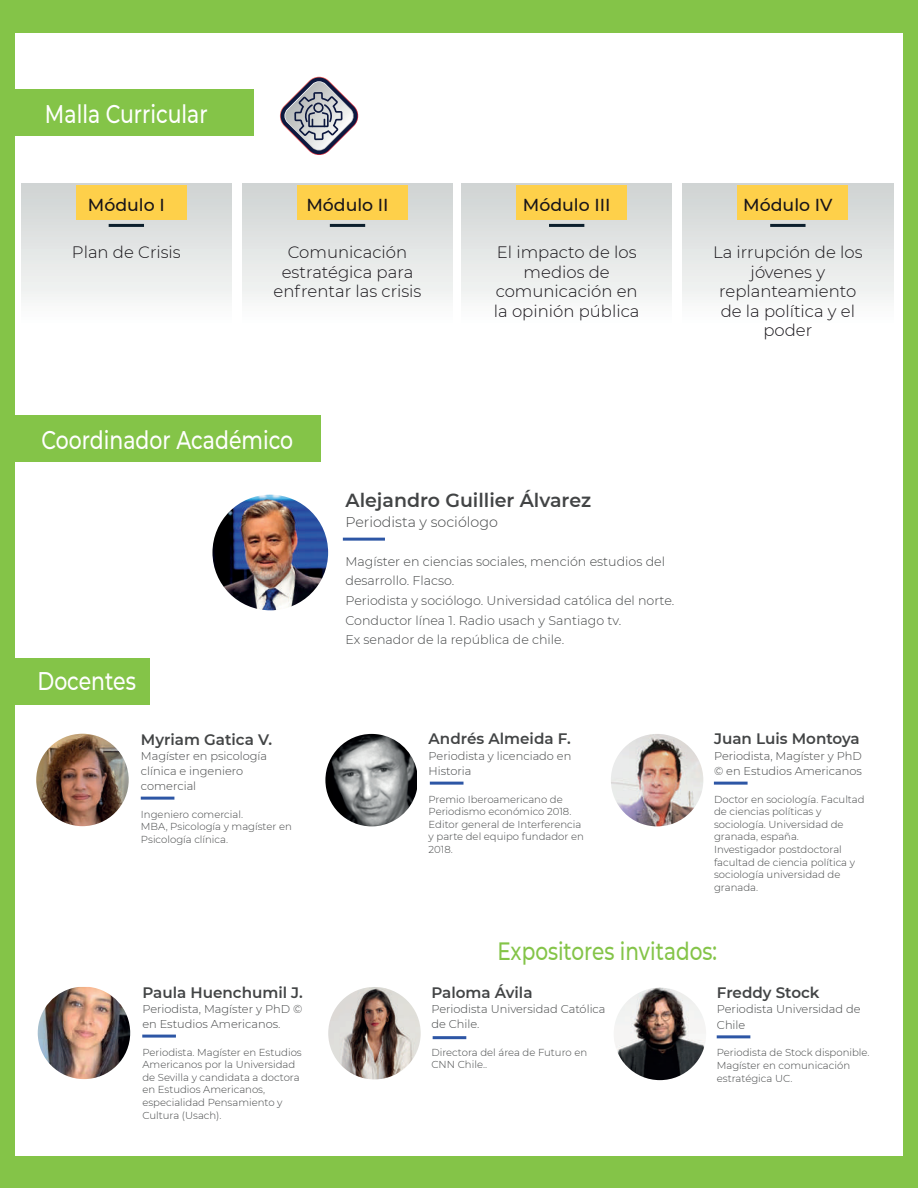
<style>
.page{position:relative;width:918px;height:1188px;background:#84c448}
.page>*{position:absolute;margin:0;border:0;box-sizing:border-box;transform-origin:0 0}
.t1{font:500 25.5px "Montserrat";color:#fff;scale:.8 1}
.t2{font:500 25.05px "Montserrat";color:#84c448;scale:.8 1}
.t3{font:600 18.9px "Montserrat";color:#424445}
.t4{font:500 17.25px "Montserrat";color:#171419}
.t5{font:300 16.5px/19.5px "Montserrat";color:#171419;text-align:center}
.t6{font:600 15.15px "Montserrat";color:#424445}
.t7{font:300 14.25px "Montserrat";color:#424445}
.t8{font:300 12.6px/19.6px "Montserrat";color:#424445}
.t9{font:300 11.4px/15.1px "Montserrat";color:#424445}
.t10{font:300 10.05px/12.6px "Montserrat";color:#424445}
</style>
<div class="page">
<div style="left:15px;top:33px;width:888px;height:1122px;background:#fff"></div>
<div style="left:14px;top:90px;width:240px;height:46px;background:#84c448"></div>
<svg style="left:280px;top:77px;width:79px;height:78px"></svg>
<div style="left:21px;top:184px;width:211px;height:145px;background:linear-gradient(to bottom,#ced2d2,#fefffe)"></div>
<hr style="left:109px;top:224px;width:35px;height:3px;background:#0b1f2d">
<div style="left:76px;top:185px;width:111px;height:35px;background:#fed04a"></div>
<div style="left:242px;top:184px;width:211px;height:145px;background:linear-gradient(to bottom,#ced2d2,#fefffe)"></div>
<hr style="left:330px;top:224px;width:35px;height:3px;background:#0b1f2d">
<div style="left:297px;top:185px;width:111px;height:35px;background:#fed04a"></div>
<div style="left:462px;top:184px;width:210px;height:145px;background:linear-gradient(to bottom,#ced2d2,#fefffe)"></div>
<hr style="left:549px;top:224px;width:35px;height:3px;background:#0b1f2d">
<div style="left:516px;top:185px;width:111px;height:35px;background:#fed04a"></div>
<div style="left:683px;top:184px;width:210px;height:145px;background:linear-gradient(to bottom,#cfd2cf,#feffff)"></div>
<hr style="left:770px;top:224px;width:36px;height:3px;background:#0b1f2d">
<div style="left:738px;top:185px;width:110px;height:35px;background:#fed04a"></div>
<div style="left:6px;top:659px;width:143px;height:46px;background:#84c448"></div>
<div style="left:9px;top:415px;width:312px;height:46px;background:#84c448"></div>
<hr style="left:141px;top:797px;width:33px;height:3px;background:#2d56a5">
<img style="left:36px;top:734px;width:93px;height:92px;border-radius:46px">
<hr style="left:343px;top:538px;width:42px;height:3px;background:#2d56a5">
<img style="left:212px;top:495px;width:116px;height:115px;border-radius:58px">
<hr style="left:430px;top:782px;width:34px;height:3px;background:#2d56a5">
<img style="left:325px;top:734px;width:92px;height:92px">
<hr style="left:714px;top:782px;width:34px;height:3px;background:#2d56a5">
<img style="left:611px;top:734px;width:92px;height:92px;border-radius:46px">
<hr style="left:142px;top:1035px;width:34px;height:3px;background:#2d56a5">
<img style="left:38px;top:987px;width:92px;height:92px">
<hr style="left:717px;top:1035px;width:33px;height:3px;background:#2d56a5">
<img style="left:614px;top:988px;width:92px;height:92px;border-radius:46px">
<hr style="left:433px;top:1036px;width:33px;height:3px;background:#2d56a5">
<img style="left:328px;top:987px;width:93px;height:92px;border-radius:46px">
<h1 class="t1" style="left:45px;top:96px;width:205px">Malla Curricular</h1>
<h3 class="t4" style="left:88px;top:193px;width:78px">Módulo I</h3>
<h3 class="t5" style="left:72px;top:242px;width:110px">Plan de Crisis</h3>
<h3 class="t4" style="left:306px;top:193px;width:84px">Módulo II</h3>
<h3 class="t5" style="left:274px;top:242px;width:149px">Comunicación estratégica para enfrentar las crisis</h3>
<h1 class="t1" style="left:42px;top:422px;width:316px">Coordinador Académico</h1>
<h3 class="t4" style="left:523px;top:193px;width:89px">Módulo III</h3>
<h3 class="t5" style="left:494px;top:242px;width:147px">El impacto de los medios de comunicación en la opinión pública</h3>
<h1 class="t1" style="left:37px;top:664px;width:125px">Docentes</h1>
<h3 class="t6" style="left:141px;top:728px;width:133px">Myriam Gatica V.</h3>
<p class="t9" style="left:141px;top:748px;width:128px">Magíster en psicología clínica e ingeniero comercial</p>
<p class="t10" style="left:141px;top:808px;width:152px">Ingeniero comercial.<br>MBA, Psicología y magíster en<br>Psicología clínica.</p>
<h3 class="t3" style="left:345px;top:487px;width:247px">Alejandro Guillier Álvarez</h3>
<h3 class="t7" style="left:345px;top:512px;width:154px">Periodista y sociólogo</h3>
<p class="t8" style="left:345px;top:551px;width:331px">Magíster en ciencias sociales, mención estudios del desarrollo. Flacso.<br>Periodista y sociólogo. Universidad católica del norte.<br>Conductor línea 1. Radio usach y Santiago tv.<br>Ex senador de la república de chile.</p>
<h3 class="t6" style="left:429px;top:728px;width:144px">Andrés Almeida F.</h3>
<p class="t9" style="left:429px;top:748px;width:144px">Periodista y licenciado en<br>Historia</p>
<p class="t10" style="left:429px;top:792px;width:157px">Premio Iberoamericano de<br>Periodismo económico 2018.<br>Editor general de Interferencia y parte del equipo fundador en<br>2018.</p>
<h3 class="t4" style="left:743px;top:193px;width:91px">Módulo IV</h3>
<h3 class="t5" style="left:713px;top:242px;width:151px">La irrupción de los jóvenes y replanteamiento de la política y el poder</h3>
<h3 class="t6" style="left:714px;top:728px;width:147px">Juan Luis Montoya</h3>
<p class="t9" style="left:714px;top:748px;width:149px">Periodista, Magíster y PhD © en Estudios Americanos</p>
<p class="t10" style="left:714px;top:792px;width:152px">Doctor en sociología. Facultad de ciencias políticas y sociología. Universidad de granada, españa.<br>Investigador postdoctoral facultad de ciencia política y sociología universidad de granada.</p>
<h3 class="t6" style="left:142px;top:981px;width:162px">Paula Huenchumil J.</h3>
<p class="t9" style="left:142px;top:1001px;width:161px">Periodista, Magíster y PhD © en Estudios Americanos.</p>
<p class="t10" style="left:142px;top:1045px;width:161px">Periodista. Magíster en Estudios<br>Americanos por la Universidad de Sevilla y candidata a doctora en Estudios Americanos, especialidad Pensamiento y<br>Cultura (Usach).</p>
<h2 class="t2" style="left:497px;top:934px;width:276px">Expositores invitados:</h2>
<h3 class="t6" style="left:431px;top:981px;width:103px">Paloma Ávila</h3>
<p class="t9" style="left:431px;top:1001px;width:176px">Periodista Universidad Católica de Chile.</p>
<p class="t10" style="left:431px;top:1045px;width:157px">Directora del área de Futuro en<br>CNN Chile..</p>
<h3 class="t6" style="left:717px;top:982px;width:104px">Freddy Stock</h3>
<p class="t9" style="left:717px;top:1001px;width:145px">Periodista Universidad de<br>Chile</p>
<p class="t10" style="left:717px;top:1046px;width:154px">Periodista de Stock disponible.<br>Magíster en comunicación estratégica UC.</p>
</div>
